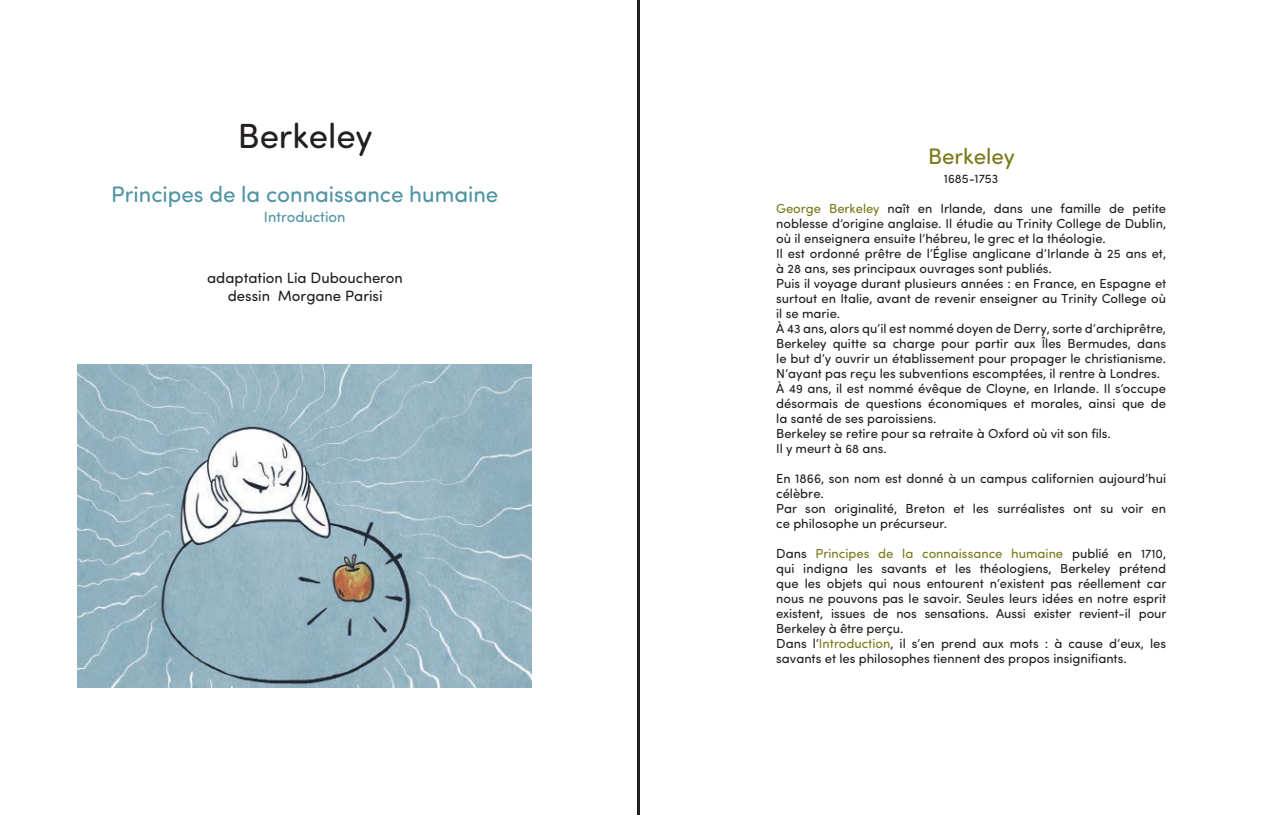
<style>
.page{position:relative;width:1276px;height:815px;background:#fff}
.page>*{position:absolute;margin:0;border:0;box-sizing:border-box;transform-origin:0 0}
.t1{font:35px "Sofia Pro Soft W01";color:#231f20}
.t2{font:22.5px "Sofia Pro Soft W01";color:#5194a4}
.t3{font:22.5px "Sofia Pro Soft W01";color:#7b791a}
.t4{font:15px "Sofia Pro Soft W01";color:#231f20}
.t5{font:15px "Sofia Pro Soft W01";color:#5194a4}
.t6{font:13.12px/15px "Sofia Pro Soft W01";color:#231f20}
.t7{font:12.5px "Sofia Pro Soft W01";color:#231f20}
.s1{color:#7b791a}
.s2{font-size:12.5px}
</style>
<div class="page">
<img style="left:78px;top:365px;width:453px;height:322px">
<hr style="left:637px;top:0;width:2px;height:815px;background:#231f20">
<h1 class="t1" style="left:238px;top:116px;width:136px">Berkeley</h1>
<h2 class="t2" style="left:111px;top:181px;width:389px">Principes de la connaissance humaine</h2>
<p class="t5" style="left:264px;top:208px;width:83px">Introduction</p>
<p class="t4" style="left:207px;top:269px;width:197px">adaptation Lia Duboucheron</p>
<p class="t4" style="left:228px;top:287px;width:156px">dessin Morgane Parisi</p>
<h2 class="t3" style="left:928px;top:143px;width:88px">Berkeley</h2>
<p class="t7" style="left:944px;top:171px;width:56px">1685-1753</p>
<p class="t6" style="left:776px;top:201px;width:391px"><span class="s1">George Berkeley</span> naît en Irlande, dans une famille de petite noblesse d’origine anglaise. Il étudie au Trinity College de Dublin, où il enseignera ensuite l’hébreu, le grec et la théologie.<br>Il est ordonné prêtre de l’Église anglicane d’Irlande à <span class="s2">25</span> ans et, à <span class="s2">28</span> ans, ses principaux ouvrages sont publiés.<br>Puis il voyage durant plusieurs années : en France, en Espagne et surtout en Italie, avant de revenir enseigner au Trinity College où il se marie.<br>À <span class="s2">43</span> ans, alors qu’il est nommé doyen de Derry, sorte d’archiprêtre, Berkeley quitte sa charge pour partir aux <span class="s2">Î</span>les Bermudes, dans le but d’y ouvrir un établissement pour propager le christianisme.<br>N’ayant pas reçu les subventions escomptées, il rentre à Londres.<br>À <span class="s2">49</span> ans, il est nommé évêque de Cloyne, en Irlande. Il s’occupe désormais de questions économiques et morales, ainsi que de la santé de ses paroissiens.<br>Berkeley se retire pour sa retraite à Oxford où vit son fils.<br>Il y meurt à <span class="s2">68</span> ans.</p>
<p class="t6" style="left:776px;top:471px;width:391px">En 1866, son nom est donné à un campus californien aujourd’hui célèbre.<br>Par son originalité, Breton et les surréalistes ont su voir en ce philosophe un précurseur.</p>
<p class="t6" style="left:776px;top:546px;width:392px">Dans <span class="s1">Principes de la connaissance humaine</span> publié en <span class="s2">1710</span>, qui indigna les savants et les théologiens, Berkeley prétend que les objets qui nous entourent n’existent pas réellement car nous ne pouvons pas le savoir. Seules leurs idées en notre esprit existent, issues de nos sensations. Aussi exister revient-il pour Berkeley à être perçu.<br>Dans l’<span class="s1">Introduction</span>, il s’en prend aux mots : à cause d’eux, les savants et les philosophes tiennent des propos insignifiants.</p>
</div>
